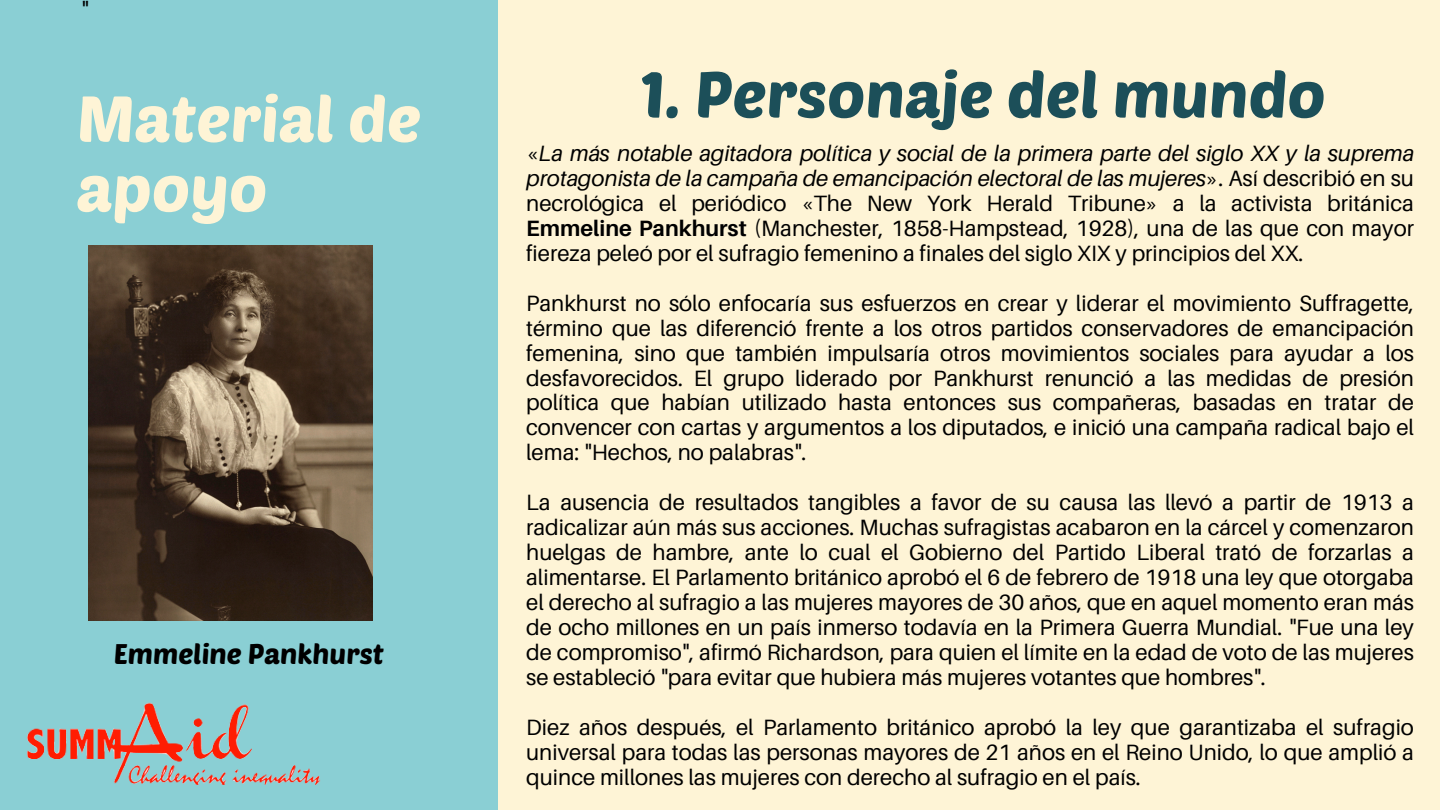
<style>
.page{position:relative;width:1440px;height:810px;background:#fef4d6}
.page>*{position:absolute;margin:0;border:0;box-sizing:border-box;transform-origin:0 0}
.t1{font:64px "Poetsen One";color:#1c4f59}
.t2{font:64px/69.6px "Poetsen One";color:#fef4d6}
.t3{font:28px "Poetsen One";color:#000}
.t4{font:22.2px/24.9px "Aileron";color:#000;text-align:justify}
.t5{font:22px "Aileron";color:#000}
.s1{font-style:italic}
.s2{font-weight:700}
</style>
<div class="page">
<div style="left:0;top:0;width:498px;height:810px;background:#8acfd4"></div>
<img style="left:27px;top:702px;width:293px;height:83px">
<img style="left:88px;top:246px;width:285px;height:375px">
<h1 class="t5" style="left:81px;top:-4px;width:9px">"</h1>
<p class="t2" style="left:77px;top:81px;width:346px">Material de apoyo</p>
<p class="t3" style="left:114px;top:636px;width:272px">Emmeline Pankhurst</p>
<h1 class="t1" style="left:640px;top:54px;width:687px">1. Personaje del mundo</h1>
<p class="t4" style="left:526px;top:140px;width:889px">«<span class="s1">La más notable agitadora política y social de la primera parte del siglo XX y la suprema protagonista de la campaña de emancipación electoral de las mujeres</span>». Así describió en su necrológica el periódico «The New York Herald Tribune» a la activista británica <span class="s2">Emmeline Pankhurst</span> (Manchester, 1858-Hampstead, 1928), una de las que con mayor fiereza peleó por el sufragio femenino a finales del siglo XIX y principios del XX.</p>
<p class="t4" style="left:526px;top:290px;width:889px">Pankhurst no sólo enfocaría sus esfuerzos en crear y liderar el movimiento Suffragette, término que las diferenció frente a los otros partidos conservadores de emancipación femenina, sino que también impulsaría otros movimientos sociales para ayudar a los desfavorecidos. El grupo liderado por Pankhurst renunció a las medidas de presión política que habían utilizado hasta entonces sus compañeras, basadas en tratar de convencer con cartas y argumentos a los diputados, e inició una campaña radical bajo el lema: "Hechos, no palabras".</p>
<p class="t4" style="left:526px;top:490px;width:889px">La ausencia de resultados tangibles a favor de su causa las llevó a partir de 1913 a radicalizar aún más sus acciones. Muchas sufragistas acabaron en la cárcel y comenzaron huelgas de hambre, ante lo cual el Gobierno del Partido Liberal trató de forzarlas a alimentarse. El Parlamento británico aprobó el 6 de febrero de 1918 una ley que otorgaba el derecho al sufragio a las mujeres mayores de 30 años, que en aquel momento eran más de ocho millones en un país inmerso todavía en la Primera Guerra Mundial. "Fue una ley de compromiso", afirmó Richardson, para quien el límite en la edad de voto de las mujeres se estableció "para evitar que hubiera más mujeres votantes que hombres".</p>
<h2 class="t4" style="left:526px;top:714px;width:889px">Diez años después, el Parlamento británico aprobó la ley que garantizaba el sufragio universal para todas las personas mayores de 21 años en el Reino Unido, lo que amplió a quince millones las mujeres con derecho al sufragio en el país.</h2>
</div>
